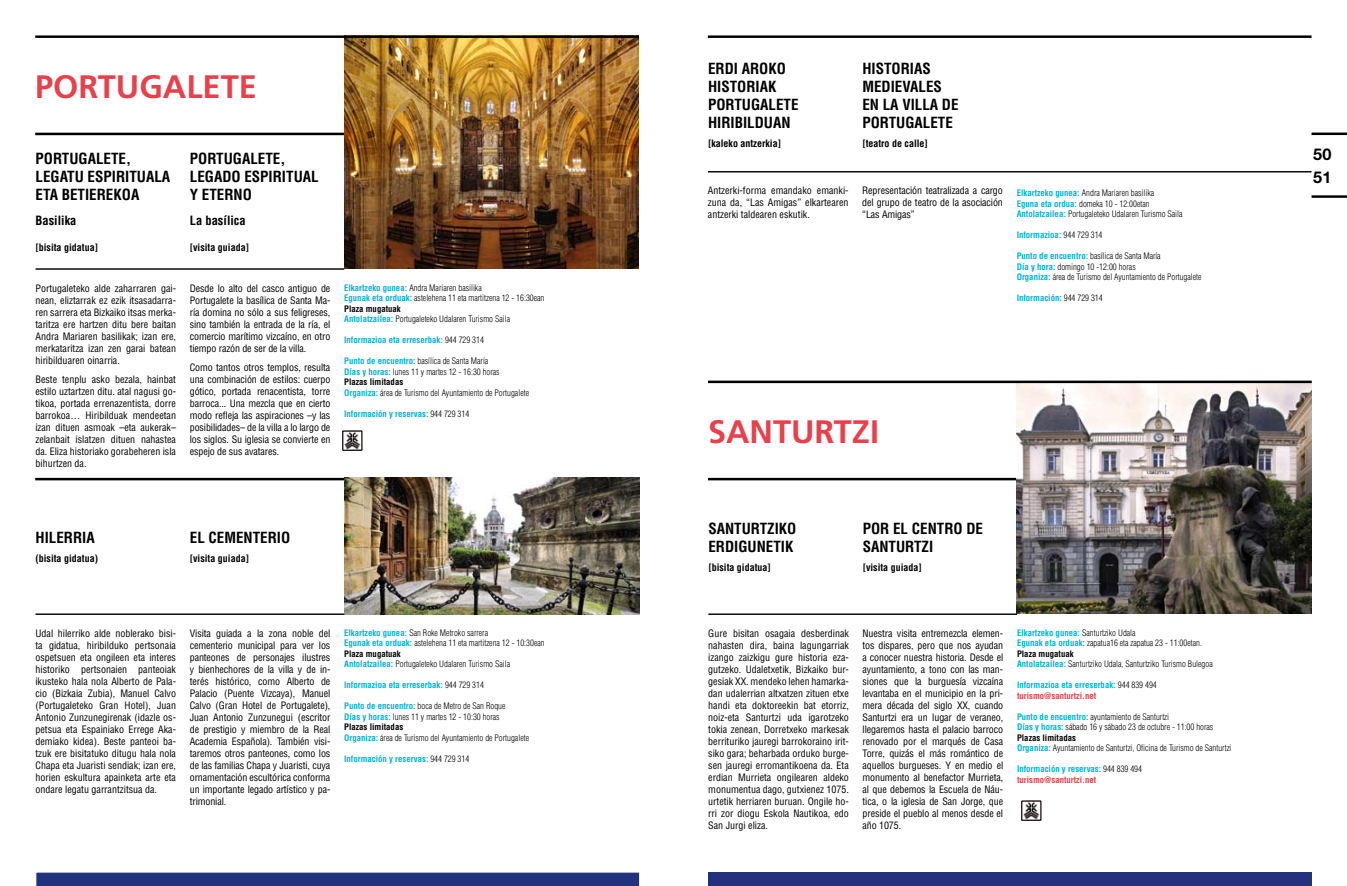
<style>
.page{position:relative;width:1347px;height:886px;background:#fff}
.page>*{position:absolute;margin:0;border:0;box-sizing:border-box;transform-origin:0 0}
.t1{font:700 32.5px "Frutiger";color:#e8414c}
.t2{font:700 16.25px/23.1px "Helvetica Neue";color:#000}
.t3{font:700 condensed 15px/18px "Helvetica";color:#000}
.t4{font:700 condensed 12.5px "Helvetica";color:#000}
.t5{font:condensed 10px/12px "Helvetica";letter-spacing:-.005em;color:#000;text-align:justify}
.t6{font:700 condensed 10px "Helvetica";color:#000}
.t7{font:300 condensed 8.75px/10.5px "Helvetica";color:#000}
.t8{font:700 condensed 8.75px/10.5px "Helvetica";color:#00b4d6}
.s1{font-weight:700;color:#00b4d6}
.s2{font-weight:700}
.s3{font-weight:300;color:#000}
.s4{color:#e8414c}
</style>
<div class="page">
<hr style="left:1311px;top:133px;width:35px;height:1px;background:#000">
<hr style="left:1311px;top:196px;width:35px;height:1px;background:#000">
<img style="left:344px;top:38px;width:295px;height:230px">
<hr style="left:35px;top:35px;width:604px;height:3px;background:#000">
<hr style="left:35px;top:133px;width:309px;height:2px;background:#000">
<hr style="left:708px;top:478px;width:603px;height:2px;background:#000">
<hr style="left:36px;top:269px;width:308px;height:1px;background:#000">
<hr style="left:708px;top:614px;width:309px;height:1px;background:#000">
<img style="left:344px;top:478px;width:295px;height:136px">
<hr style="left:35px;top:478px;width:309px;height:2px;background:#000">
<hr style="left:708px;top:35px;width:603px;height:3px;background:#000">
<hr style="left:36px;top:614px;width:308px;height:1px;background:#000">
<hr style="left:708px;top:172px;width:603px;height:1px;background:#000">
<svg style="left:36px;top:872px;width:604px;height:14px;background:#2d3b83"></svg>
<div style="left:708px;top:872px;width:603px;height:14px;background:#23327e"></div>
<img style="left:1016px;top:383px;width:295px;height:231px">
<hr style="left:708px;top:380px;width:603px;height:3px;background:#000">
<img style="left:342px;top:430px;width:20px;height:20px">
<img style="left:1021px;top:800px;width:21px;height:20px">
<h1 class="t1" style="left:35px;top:68px;width:40px">PORTUGALETE</h1>
<h3 class="t3" style="left:36px;top:150px;width:136px">Portugalete, legatu espirituala eta betierekoa</h3>
<p class="t4" style="left:36px;top:213px;width:42px">Basilika</p>
<p class="t6" style="left:36px;top:241px;width:64px">[bisita gidatua]</p>
<p class="t5" style="left:35px;top:282px;width:142px">Portugaleteko alde zaharraren gai&shy;nean, eliztarrak ez ezik itsasadarra&shy;ren sarrera eta Bizkaiko itsas merka&shy;taritza ere hartzen ditu bere baitan Andra Mariaren basilikak; izan ere, merkataritza izan zen garai batean hiribilduaren oinarria.</p>
<p class="t5" style="left:35px;top:373px;width:142px">Beste tenplu asko bezala, hainbat estilo uztartzen ditu. atal nagusi go&shy;tikoa, portada errenazentista, dorre barrokoa… Hiribilduak mendeetan izan dituen asmoak –eta aukerak– zelanbait islatzen dituen nahastea da. Eliza historiako gorabeheren isla bihurtzen da.</p>
<h3 class="t3" style="left:190px;top:150px;width:130px">Portugalete, legado espiritual y eterno</h3>
<p class="t4" style="left:190px;top:213px;width:57px">La basílica</p>
<p class="t6" style="left:190px;top:241px;width:61px">[visita guiada]</p>
<p class="t5" style="left:190px;top:282px;width:142px">Desde lo alto del casco antiguo de Portugalete la basílica de Santa Ma&shy;ría domina no sólo a sus feligreses, sino también la entrada de la ría, el comercio marítimo vizcaíno, en otro tiempo razón de ser de la villa.</p>
<p class="t5" style="left:190px;top:361px;width:142px">Como tantos otros templos, resulta una combinación de estilos: cuerpo gótico, portada renacentista, torre barroca... Una mezcla que en cierto modo refleja las aspiraciones –y las posibilidades– de la villa a lo largo de los siglos. Su iglesia se convierte en espejo de sus avatares.</p>
<p class="t7" style="left:344px;top:282px;width:202px"><span class="s1">Elkartzeko gunea:</span> Andra Mariaren basilika<br><span class="s1">Egunak eta orduak:</span> astelehena 11 eta martitzena 12 - 16:30ean <span class="s2">Plaza mugatuak<br></span><span class="s1">Antolatzailea:</span> Portugaleteko Udalaren Turismo Saila</p>
<p class="t8" style="left:344px;top:334px;width:141px">Informazioa eta erreserbak: <span class="s3">944 729 314</span></p>
<p class="t7" style="left:344px;top:356px;width:186px"><span class="s1">Punto de encuentro:</span> basílica de Santa María<br><span class="s1">Días y horas:</span> lunes 11 y martes 12 - 16:30 horas<br><span class="s2">Plazas limitadas<br></span><span class="s1">Organiza:</span> área de Turismo del Ayuntamiento de Portugalete</p>
<p class="t8" style="left:344px;top:408px;width:127px">Información y reservas: <span class="s3">944 729 314</span></p>
<h3 class="t3" style="left:36px;top:529px;width:61px">Hilerria</h3>
<p class="t6" style="left:36px;top:552px;width:64px">(bisita gidatua)</p>
<h3 class="t3" style="left:190px;top:529px;width:102px">El cementerio</h3>
<p class="t6" style="left:190px;top:552px;width:61px">[visita guiada]</p>
<p class="t5" style="left:35px;top:627px;width:142px">Udal hilerriko alde noblerako bisi&shy;ta gidatua, hiribilduko pertsonaia ospetsuen eta ongileen eta interes historiko pertsonaien panteoiak ikusteko hala nola Alberto de Pala&shy;cio (Bizkaia Zubia), Manuel Calvo (Portugaleteko Gran Hotel), Juan Antonio Zunzunegirenak (idazle os&shy;petsua eta Espainiako Errege Aka&shy;demiako kidea). Beste panteoi ba&shy;tzuk ere bisitatuko ditugu hala nola Chapa eta Juaristi sendiak; izan ere, horien eskultura apainketa arte eta ondare legatu garrantzitsua da.</p>
<p class="t5" style="left:190px;top:627px;width:142px">Visita guiada a la zona noble del cementerio municipal para ver los panteones de personajes ilustres y bienhechores de la villa y de in&shy;terés histórico, como Alberto de Palacio (Puente Vizcaya), Manuel Calvo (Gran Hotel de Portugalete), Juan Antonio Zunzunegui (escritor de prestigio y miembro de la Real Academia Española). También visi&shy;taremos otros panteones, como los de las familias Chapa y Juaristi, cuya ornamentación escultórica conforma un importante legado artístico y pa&shy;trimonial.</p>
<p class="t7" style="left:344px;top:627px;width:202px"><span class="s1">Elkartzeko gunea:</span> San Roke Metroko sarrera<br><span class="s1">Egunak eta orduak:</span> astelehena 11 eta martitzena 12 - 10:30ean <span class="s2">Plaza mugatuak<br></span><span class="s1">Antolatzailea:</span> Portugaleteko Udalaren Turismo Saila</p>
<p class="t8" style="left:344px;top:680px;width:141px">Informazioa eta erreserbak: <span class="s3">944 729 314</span></p>
<p class="t7" style="left:344px;top:701px;width:186px"><span class="s1">Punto de encuentro:</span> boca de Metro de San Roque<br><span class="s1">Días y horas:</span> lunes 11 y martes 12 - 10:30 horas<br><span class="s2">Plazas limitadas<br></span><span class="s1">Organiza:</span> área de Turismo del Ayuntamiento de Portugalete</p>
<p class="t8" style="left:344px;top:753px;width:127px">Información y reservas: <span class="s3">944 729 314</span></p>
<h3 class="t3" style="left:708px;top:59px;width:92px">Erdi Aroko historiak<br>Portugalete hiribilduan</h3>
<p class="t6" style="left:708px;top:137px;width:75px">[kaleko antzerkia]</p>
<h3 class="t3" style="left:862px;top:59px;width:98px">Historias<br>M edievales en la Villa de<br>Portugalete</h3>
<p class="t6" style="left:862px;top:137px;width:67px">[teatro de calle]</p>
<p class="t5" style="left:708px;top:185px;width:142px">Antzerki-forma emandako emanki&shy;zuna da, “Las Amigas” elkartearen antzerki taldearen eskutik.</p>
<p class="t5" style="left:862px;top:185px;width:142px">Representación teatralizada a cargo del grupo de teatro de la asociación “Las Amigas”</p>
<p class="t7" style="left:1016px;top:188px;width:167px"><span class="s1">Elkartzeko gunea:</span> Andra Mariaren basilika<br><span class="s1">Eguna eta ordua:</span> domeka 10 - 12:00etan<br><span class="s1">Antolatzailea:</span> Portugaleteko Udalaren Turismo Saila</p>
<p class="t8" style="left:1016px;top:230px;width:87px">Informazioa: <span class="s3">944 729 314</span></p>
<p class="t7" style="left:1016px;top:251px;width:186px"><span class="s1">Punto de encuentro:</span> basílica de Santa María<br><span class="s1">Día y hora:</span> domingo 10 -12:00 horas<br><span class="s1">Organiza:</span> área de Turismo del Ayuntamiento de Portugalete</p>
<p class="t8" style="left:1016px;top:293px;width:88px">Información: <span class="s3">944 729 314</span></p>
<h1 class="t1" style="left:708px;top:413px;width:38px">SANTURTZI</h1>
<h3 class="t3" style="left:708px;top:520px;width:90px">Santurtziko erdigunetik</h3>
<p class="t6" style="left:708px;top:561px;width:64px">[bisita gidatua]</p>
<h3 class="t3" style="left:862px;top:520px;width:122px">Por el centro de<br>Santurtzi</h3>
<p class="t6" style="left:862px;top:561px;width:61px">[visita guiada]</p>
<p class="t5" style="left:708px;top:627px;width:142px">Gure bisitan osagaia desberdinak nahasten dira, baina lagungarriak izango zaizkigu gure historia eza&shy;gutzeko. Udaletxetik, Bizkaiko bur&shy;gesiak XX. mendeko lehen hamarka&shy;dan udalerrian altxatzen zituen etxe handi eta doktoreekin bat etorriz, noiz-eta Santurtzi uda igarotzeko tokia zenean, Dorretxeko markesak berrituriko jauregi barrokoraino irit&shy;siko gara; beharbada orduko burge&shy;sen jauregi erromantikoena da. Eta erdian Murrieta ongilearen aldeko monumentua dago, gutxienez 1075. urtetik herriaren buruan. Ongile ho&shy;rri zor diogu Eskola Nautikoa, edo San Jurgi eliza.</p>
<p class="t5" style="left:862px;top:627px;width:142px">Nuestra visita entremezcla elemen&shy;tos dispares, pero que nos ayudan a conocer nuestra historia. Desde el ayuntamiento, a tono con las man&shy;siones que la burguesía vizcaína levantaba en el municipio en la pri&shy;mera década del siglo XX, cuando Santurtzi era un lugar de veraneo, llegaremos hasta el palacio barroco renovado por el marqués de Casa Torre, quizás el más romántico de aquellos burgueses. Y en medio el monumento al benefactor Murrieta, al que debemos la Escuela de Náu&shy;tica, o la iglesia de San Jorge, que preside el pueblo al menos desde el año 1075.</p>
<p class="t7" style="left:1017px;top:627px;width:197px"><span class="s1">Elkartzeko gunea:</span> Santurtziko Udala<br><span class="s1">Egunak eta orduak:</span> zapatua16 eta zapatua 23 - 11:00etan.<br><span class="s2">Plaza mugatuak<br></span><span class="s1">Antolatzailea:</span> Santurtziko Udala, Santurtziko Turismo Bulegoa</p>
<p class="t8" style="left:1017px;top:680px;width:141px">Informazioa eta erreserbak: <span class="s3">944 839 494 </span><span class="s4">turismo@santurtzi.net</span></p>
<p class="t7" style="left:1017px;top:711px;width:216px"><span class="s1">Punto de encuentro:</span> ayuntamiento de Santurtzi<br><span class="s1">D ías y horas:</span> sábado 16 y sábado 23 de octubre - 11:00 horas <span class="s2">Plazas limitadas<br></span><span class="s1">Organiza:</span> Ayuntamiento de Santurtzi, Oficina de Turismo de Santurtzi</p>
<p class="t8" style="left:1017px;top:764px;width:127px">Información y reservas: <span class="s3">944 839 494 </span><span class="s4">turismo@santurtzi.net</span></p>
<h2 class="t2" style="left:1313px;top:142px;width:20px">50<br>51</h2>
</div>
